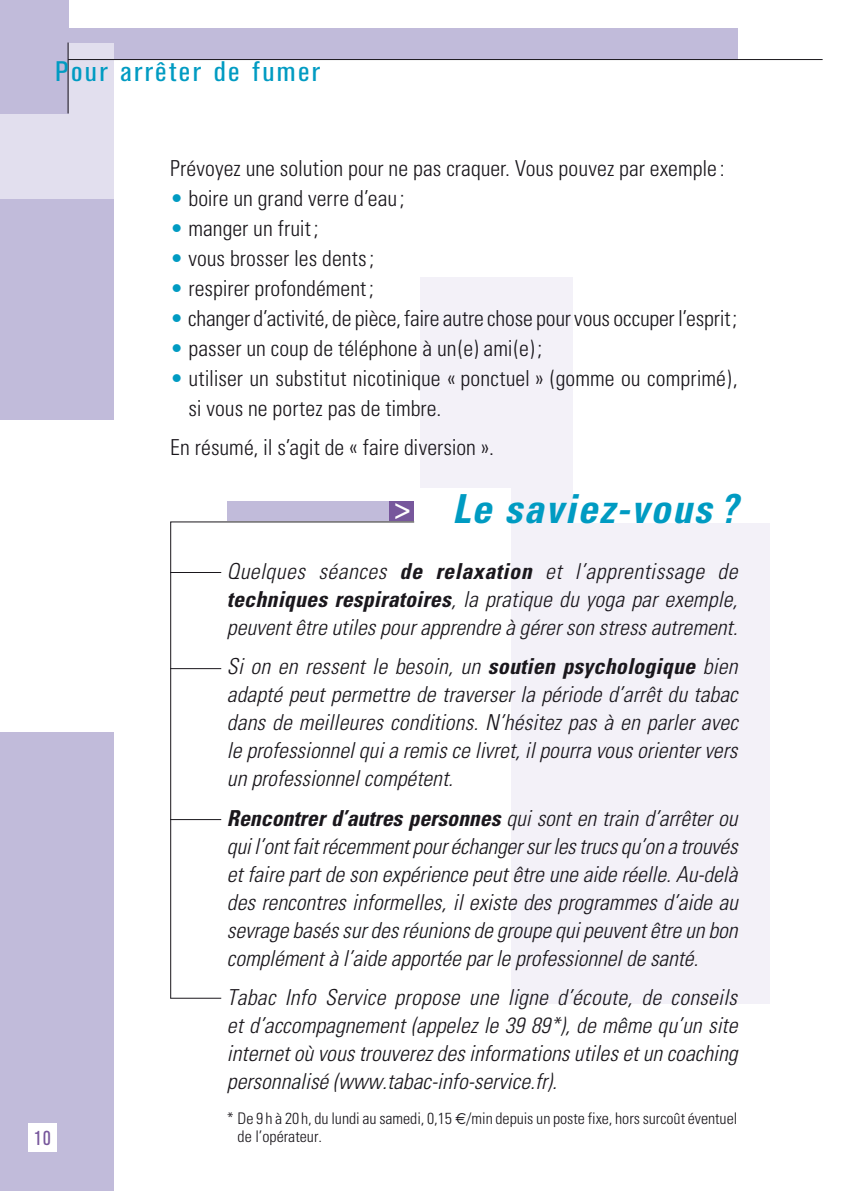
<style>
.page{position:relative;width:851px;height:1191px;background:#fff}
.page>*{position:absolute;margin:0;border:0;box-sizing:border-box;transform-origin:0 0}
.t1{font:italic 700 condensed 40px "Univers";letter-spacing:.04em;color:#009bc2}
.t2{font:condensed 28px "Akzidenz Grotesk BE";letter-spacing:.075em;color:#009bc2;scale:1.15 1}
.t3{font:500 condensed 28px "Akzidenz Grotesk BE";color:#fff}
.t4{font:italic 300 condensed 22px/28px "Univers";color:#1a171c;text-align:justify}
.t5{font:300 condensed 22px/30px "Univers";color:#1a171c}
.t6{font:condensed 20px "Akzidenz Grotesk BE";color:#77579c}
.t7{font:300 condensed 16px/18px "Univers";letter-spacing:-.005em;color:#1a171c}
.s1{color:#009bc2}
.s2{font-weight:700}
.s3{font-family:"Euro Sans";font-weight:400;font-stretch:normal}
</style>
<div class="page">
<div style="left:0;top:45px;width:113px;height:1146px;background:#c1bbda"></div>
<div style="left:0;top:420px;width:125px;height:311px;background:#fff"></div>
<div style="left:0;top:28px;width:737px;height:32px;background:#c1bbda"></div>
<div style="left:0;top:43px;width:113px;height:155px;background:#e2dfee"></div>
<div style="left:0;top:0;width:68px;height:113px;background:#c1bbda"></div>
<hr style="left:68px;top:43px;width:1px;height:70px;background:#1a171c">
<hr style="left:68px;top:59px;width:754px;height:1px;background:#1a171c">
<hr style="left:850px;top:420px;width:1px;height:311px;background:#c1bbda">
<div style="left:420px;top:136px;width:349px;height:867px;background:#f3f1f8"></div>
<div style="left:420px;top:94px;width:361px;height:183px;background:#fff"></div>
<div style="left:573px;top:184px;width:249px;height:339px;background:#fff"></div>
<div style="left:154px;top:488px;width:356px;height:529px;background:#fff"></div>
<svg style="left:170px;top:521px;width:245px;height:478px"></svg>
<div style="left:227px;top:501px;width:162px;height:20px;background:#c1bbda"></div>
<div style="left:389px;top:501px;width:25px;height:20px;background:#77579c"></div>
<div style="left:28px;top:1123px;width:29px;height:28px;background:#fff"></div>
<p class="t2" style="left:55px;top:55px;width:231px">Pour arrêter de fumer</p>
<p class="t6" style="left:35px;top:1126px;width:17px">10</p>
<p class="t5" style="left:170px;top:153px;width:556px">Prévoyez une solution pour ne pas craquer. Vous pouvez par exemple :</p>
<p class="t5" style="left:170px;top:183px;width:236px"><span class="s1">•</span> boire un grand verre d’eau ;</p>
<p class="t5" style="left:170px;top:213px;width:150px"><span class="s1">•</span> manger un fruit;</p>
<p class="t5" style="left:170px;top:243px;width:206px"><span class="s1">•</span> vous brosser les dents;</p>
<p class="t5" style="left:170px;top:273px;width:205px"><span class="s1">•</span> respirer profondément;</p>
<p class="t5" style="left:170px;top:303px;width:568px"><span class="s1">•</span> changer d’activité, de pièce, faire autre chose pour vous occuper l’esprit;</p>
<p class="t5" style="left:170px;top:333px;width:373px"><span class="s1">•</span> passer un coup de téléphone à un(e) ami(e) ;</p>
<p class="t5" style="left:188px;top:363px;width:550px;text-indent:-18px"><span class="s1">•</span> utiliser un substitut nicotinique « ponctuel » (gomme ou comprimé), si vous ne portez pas de timbre.</p>
<p class="t5" style="left:170px;top:432px;width:325px">En résumé, il s’agit de « faire diversion ».</p>
<h1 class="t1" style="left:452px;top:484px;width:287px">Le saviez-vous ?</h1>
<p class="t4" style="left:227px;top:557px;width:512px">Quelques séances <span class="s2">de relaxation</span> et l’apprentissage de <span class="s2">techniques respiratoires</span>, la pratique du yoga par exemple, peuvent être utiles pour apprendre à gérer son stress autrement.</p>
<p class="t4" style="left:227px;top:652px;width:512px">Si on en ressent le besoin, un <span class="s2">soutien psychologique</span> bien adapté peut permettre de traverser la période d’arrêt du tabac dans de meilleures conditions. N’hésitez pas à en parler avec le professionnel qui a remis ce livret, il pourra vous orienter vers un professionnel compétent.</p>
<p class="t4" style="left:227px;top:804px;width:512px"><span class="s2">Rencontrer d’autres personnes</span> qui sont en train d’arrêter ou qui l’ont fait récemment pour échanger sur les trucs qu’on a trouvés et faire part de son expérience peut être une aide réelle. Au-delà des rencontres informelles, il existe des programmes d’aide au sevrage basés sur des réunions de groupe qui peuvent être un bon complément à l’aide apportée par le professionnel de santé.</p>
<p class="t4" style="left:227px;top:983px;width:512px">Tabac Info Service propose une ligne d’écoute, de conseils et d’accompagnement (appelez le 39 89*), de même qu’un site internet où vous trouverez des informations utiles et un coaching personnalisé (www.tabac-info-service.fr).</p>
<p class="t7" style="left:237px;top:1109px;width:501px;text-indent:-11px">* De 9 h à 20 h, du lundi au samedi, 0,15 <span class="s3">E</span>/min depuis un poste fixe, hors surcoût éventuel de l’opérateur.</p>
<p class="t3" style="left:395px;top:496px;width:15px">&gt;</p>
</div>
